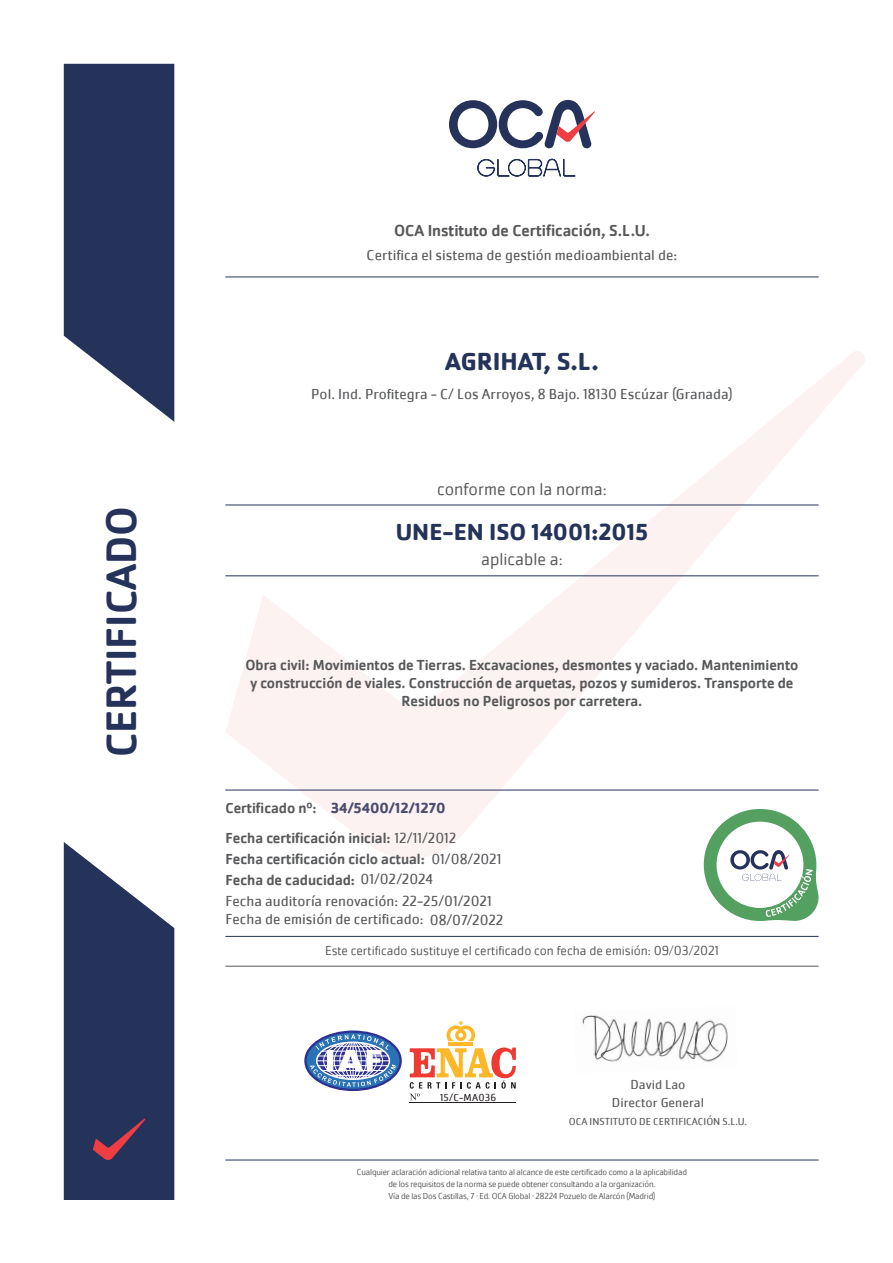
<style>
.page{position:relative;width:893px;height:1263px;background:#fff}
.page>*{position:absolute;margin:0;border:0;box-sizing:border-box;transform-origin:0 0}
.t1{font:500 43.95px "Cachet Pro";color:#25335a}
.t2{font:700 25.5px "Cachet Pro";color:#25335a}
.t3{font:700 24px "Cachet Pro";color:#25335a}
.t4{font:300 18px "Cachet Pro";color:#57585a}
.t5{font:500 16.5px "Cachet Pro";color:#57585a}
.t6{font:500 15px/18px "Cachet Pro";color:#57585a;text-align:center}
.t7{font:15px "Cachet Pro";color:#57585a}
.t8{font:700 15px "Cachet Pro";color:#494e6e}
.t9{font:300 13.5px "Cachet Pro";color:#57585a}
.t10{font:13.5px "Cachet Pro";color:#57585a}
.t11{font:10.5px "Cachet Pro";color:#57585a}
.t12{font:10.5px "Cachet Pro";letter-spacing:.025em;color:#231f20}
.t13{font:300 9px "Cachet Pro";letter-spacing:-.02em;color:#57585a}
.s1{font-weight:400}
</style>
<div class="page">
<svg style="left:225px;top:351px;width:640px;height:507px"></svg>
<svg style="left:64px;top:64px;width:110px;height:358px;background:#3f4b6d"></svg>
<svg style="left:449px;top:100px;width:146px;height:48px"></svg>
<svg style="left:477px;top:159px;width:99px;height:18px"></svg>
<svg style="left:64px;top:842px;width:110px;height:358px;background:#414b6d"></svg>
<hr style="left:225px;top:277px;width:594px;height:1px;background:#25335a">
<hr style="left:225px;top:575px;width:594px;height:1px;background:#25335a">
<hr style="left:225px;top:505px;width:594px;height:1px;background:#25335a">
<hr style="left:225px;top:1160px;width:594px;height:1px;background:#25335a">
<svg style="left:704px;top:809px;width:115px;height:112px"></svg>
<hr style="left:225px;top:790px;width:594px;height:1px;background:#25335a">
<hr style="left:225px;top:966px;width:594px;height:1px;background:#57585a">
<hr style="left:449px;top:1042px;width:24px;height:4px;background:#fcb828">
<svg style="left:446px;top:1021px;width:29px;height:20px"></svg>
<hr style="left:410px;top:1102px;width:106px;height:1px;background:#231f20">
<svg style="left:410px;top:1047px;width:106px;height:53px"></svg>
<svg style="left:305px;top:1032px;width:96px;height:58px"></svg>
<div style="left:304px;top:1030px;width:98px;height:61px;border:2px solid #2e3092;border-radius:50%"></div>
<svg style="left:310px;top:1034px;width:86px;height:53px"></svg>
<img style="left:582px;top:1015px;width:146px;height:47px">
<hr style="left:225px;top:936px;width:594px;height:1px;background:#25335a">
<p class="t1" style="left:96px;top:757px;width:253px;rotate:-90deg">CERTIFICADO</p>
<p class="t5" style="left:394px;top:221px;width:257px">OCA Instituto de Certificación, S.L.U.</p>
<p class="t7" style="left:367px;top:246px;width:312px">Certifica el sistema de gestión medioambiental de:</p>
<p class="t2" style="left:445px;top:345px;width:155px">AGRIHAT, S.L.</p>
<p class="t7" style="left:311px;top:385px;width:423px">Pol. Ind. Profitegra - C/ Los Arroyos, 8 Bajo. 18130 Escúzar (Granada)</p>
<p class="t4" style="left:437px;top:479px;width:171px">conforme con la norma:</p>
<p class="t3" style="left:396px;top:517px;width:254px">UNE-EN ISO 14001:2015</p>
<p class="t4" style="left:481px;top:549px;width:83px">aplicable a:</p>
<p class="t6" style="left:245px;top:656px;width:554px">Obra civil: Movimientos de Tierras. Excavaciones, desmontes y vaciado. Mantenimiento y construcción de viales. Construcción de arquetas, pozos y sumideros. Transporte de<br>Residuos no Peligrosos por carretera.</p>
<p class="t6" style="left:225px;top:799px;width:93px">Certificado nº:</p>
<p class="t8" style="left:331px;top:798px;width:116px">34/5400/12/1270</p>
<p class="t6" style="left:225px;top:829px;width:233px">Fecha certificación inicial: <span class="s1">12/11/2012</span></p>
<p class="t6" style="left:225px;top:850px;width:278px">Fecha certificación ciclo actual: <span class="s1">01/08/2021</span></p>
<p class="t6" style="left:225px;top:871px;width:209px">Fecha de caducidad: <span class="s1">01/02/2024</span></p>
<p class="t7" style="left:225px;top:892px;width:268px">Fecha auditoría renovación: 22-25/01/2021</p>
<p class="t7" style="left:225px;top:910px;width:280px">Fecha de emisión de certificado: 08/07/2022</p>
<p class="t9" style="left:325px;top:943px;width:395px">Este certificado sustituye el certificado con fecha de emisión: 09/03/2021</p>
<p class="t12" style="left:440px;top:1091px;width:58px">15/C-MA036</p>
<p class="t10" style="left:630px;top:1076px;width:56px">David Lao</p>
<p class="t11" style="left:569px;top:1115px;width:180px">OCA INSTITUTO DE CERTIFICACIÓN S.L.U.</p>
<p class="t10" style="left:612px;top:1094px;width:93px">Director General</p>
<p class="t13" style="left:357px;top:1166px;width:332px">Cualquier aclaración adicional relativa tanto al alcance de este certificado como a la aplicabilidad</p>
<p class="t13" style="left:388px;top:1178px;width:269px">de los requisitos de la norma se puede obtener consultando a la organización.</p>
<p class="t13" style="left:388px;top:1190px;width:268px">Vía de las Dos Castillas, 7 · Ed. OCA Global · 28224 Pozuelo de Alarcón (Madrid)</p>
</div>
